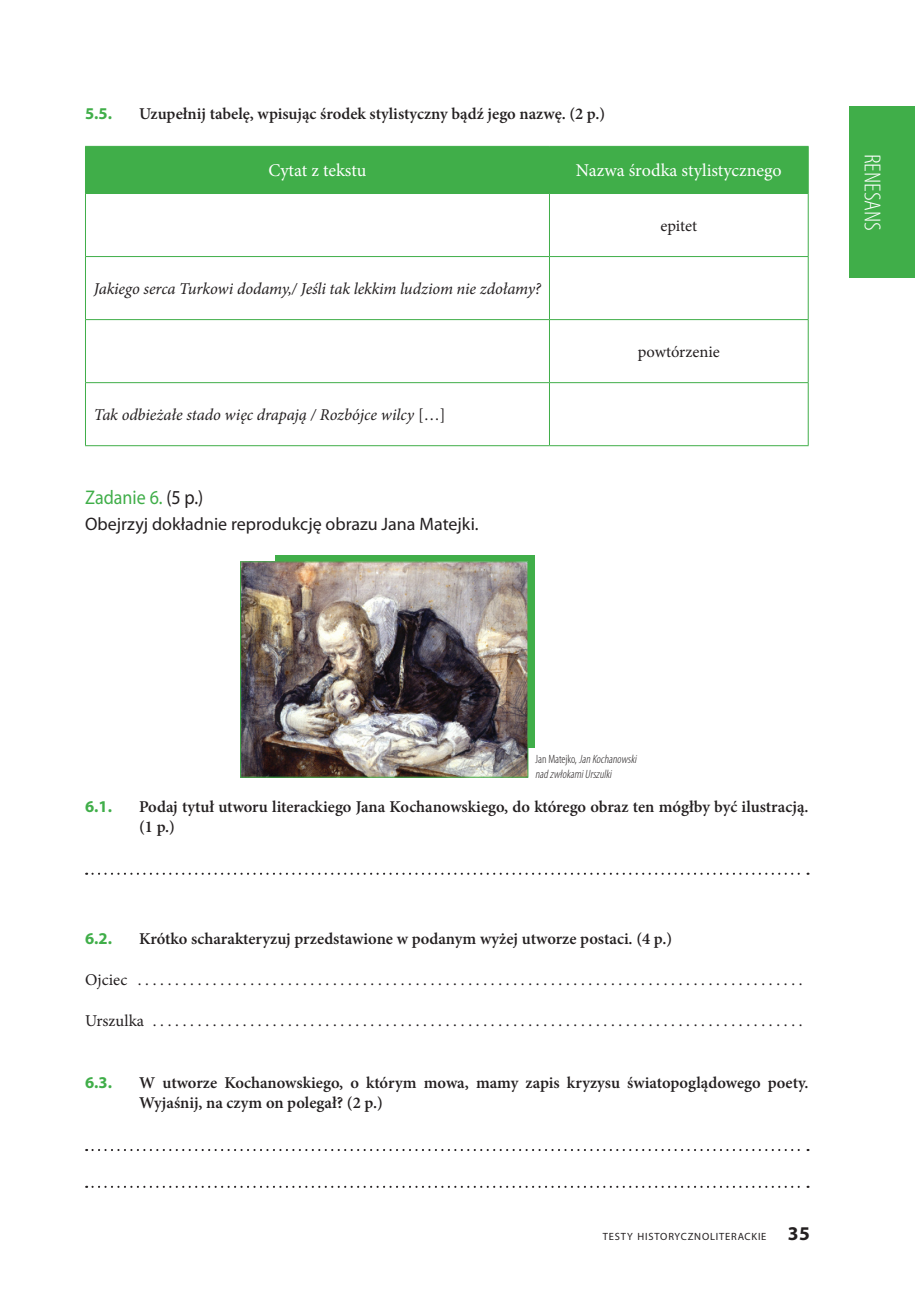
<style>
.page{position:relative;width:915px;height:1306px;background:#fff}
.page>*{position:absolute;margin:0;border:0;box-sizing:border-box;transform-origin:0 0}
.t1{font:300 condensed 23.25px "Myriad Pro";color:#fff;scale:1.11 1}
.t2{font:19.8px "Myriad Pro";color:#40ae49;scale:.91 1}
.t3{font:18px "Myriad Pro";color:#231f20}
.t4{font:18px "Minion Pro";color:#fff}
.t5{font:600 16.5px/19.8px "Minion Pro";color:#231f20}
.t6{font:16.5px "Minion Pro";color:#231f20}
.t7{font:italic 16.5px "Minion Pro";letter-spacing:-.005em;color:#231f20}
.t8{font:700 16.5px "Myriad Pro";color:#40ae49}
.t9{font:italic 300 condensed 12px/14.4px "Myriad Pro";color:#231f20}
.t10{font:10.5px "Myriad Pro";letter-spacing:.075em;color:#231f20}
.s1{font-style:normal}
.s2{color:#231f20}
.s3{font-weight:700;font-size:19.5px}
</style>
<div class="page">
<div style="left:849px;top:107px;width:65px;height:171px;background:#40ae49"></div>
<svg style="left:86px;top:872px;width:722px;height:2px"></svg>
<svg style="left:86px;top:1149px;width:722px;height:1px"></svg>
<svg style="left:86px;top:1185px;width:722px;height:2px"></svg>
<div style="left:86px;top:147px;width:721px;height:46px;background:#40ae49"></div>
<hr style="left:85px;top:146px;width:464px;height:1px;background:#40ae49">
<hr style="left:85px;top:147px;width:1px;height:46px;background:#40ae49">
<hr style="left:549px;top:146px;width:259px;height:1px;background:#40ae49">
<hr style="left:549px;top:147px;width:1px;height:46px;background:#40ae49">
<hr style="left:807px;top:147px;width:1px;height:46px;background:#40ae49">
<hr style="left:85px;top:193px;width:464px;height:1px;background:#40ae49">
<hr style="left:85px;top:194px;width:1px;height:62px;background:#40ae49">
<hr style="left:549px;top:193px;width:259px;height:1px;background:#40ae49">
<hr style="left:549px;top:194px;width:1px;height:62px;background:#40ae49">
<hr style="left:807px;top:194px;width:1px;height:62px;background:#40ae49">
<hr style="left:85px;top:256px;width:464px;height:1px;background:#40ae49">
<hr style="left:85px;top:257px;width:1px;height:62px;background:#40ae49">
<hr style="left:549px;top:256px;width:259px;height:1px;background:#40ae49">
<hr style="left:549px;top:257px;width:1px;height:62px;background:#40ae49">
<hr style="left:807px;top:257px;width:1px;height:62px;background:#40ae49">
<hr style="left:85px;top:319px;width:464px;height:1px;background:#40ae49">
<hr style="left:85px;top:320px;width:1px;height:62px;background:#40ae49">
<hr style="left:549px;top:319px;width:259px;height:1px;background:#40ae49">
<hr style="left:549px;top:320px;width:1px;height:62px;background:#40ae49">
<hr style="left:807px;top:320px;width:1px;height:62px;background:#40ae49">
<hr style="left:85px;top:382px;width:464px;height:1px;background:#40ae49">
<hr style="left:85px;top:383px;width:1px;height:62px;background:#40ae49">
<hr style="left:549px;top:382px;width:259px;height:1px;background:#40ae49">
<hr style="left:549px;top:383px;width:1px;height:62px;background:#40ae49">
<hr style="left:807px;top:383px;width:1px;height:62px;background:#40ae49">
<hr style="left:85px;top:445px;width:464px;height:1px;background:#40ae49">
<hr style="left:549px;top:445px;width:259px;height:1px;background:#40ae49">
<div style="left:275px;top:555px;width:260px;height:192px;background:#40ae49"></div>
<img style="left:242px;top:563px;width:284px;height:212px">
<div style="left:240px;top:561px;width:288px;height:216px;border:1px solid #40ae49"></div>
<p class="t8" style="left:85px;top:102px;width:28px">5.5.</p>
<p class="t5" style="left:139px;top:103px;width:467px">Uzupełnij tabelę, wpisując środek stylistyczny bądź jego nazwę. (2 p.)</p>
<p class="t4" style="left:268px;top:159px;width:99px">Cytat z tekstu</p>
<p class="t4" style="left:575px;top:159px;width:207px">Nazwa środka stylistycznego</p>
<p class="t6" style="left:660px;top:215px;width:38px">epitet</p>
<p class="t7" style="left:94px;top:277px;width:448px">Jakiego serca Turkowi dodamy,/ Jeśli tak lekkim ludziom nie zdołamy?</p>
<p class="t7" style="left:94px;top:403px;width:353px">Tak odbieżałe stado więc drapają / Rozbójce wilcy <span class="s1">[…]</span></p>
<p class="t2" style="left:85px;top:485px;width:131px">Zadanie 6. <span class="s2">(5 p.)</span></p>
<p class="t3" style="left:85px;top:513px;width:395px">Obejrzyj dokładnie reprodukcję obrazu Jana Matejki.</p>
<p class="t6" style="left:637px;top:341px;width:83px">powtórzenie</p>
<h1 class="t1" style="left:884px;top:154px;width:71px;rotate:90deg">RENESANS</h1>
<p class="t9" style="left:535px;top:752px;width:105px"><span class="s1">J a n M a t ej ko,</span> Jan Kochanowski nad zwłokamiUrszulki</p>
<p class="t8" style="left:85px;top:795px;width:28px">6.1.</p>
<p class="t5" style="left:139px;top:796px;width:670px">Podaj tytuł utworu literackiego Jana Kochanowskiego, do którego obraz ten mógłby być ilustracją. (1 p.)</p>
<p class="t8" style="left:85px;top:927px;width:28px">6.2.</p>
<p class="t5" style="left:139px;top:928px;width:534px">Krótko scharakteryzuj przedstawione w podanym wyżej utworze postaci. (4 p.)</p>
<p class="t6" style="left:85px;top:968px;width:718px">Ojciec . . . . . . . . . . . . . . . . . . . . . . . . . . . . . . . . . . . . . . . . . . . . . . . . . . . . . . . . . . . . . . . . . . . . . . . . . . . . . . . . . . . . . . . . .</p>
<p class="t6" style="left:85px;top:1009px;width:718px">Urszulka . . . . . . . . . . . . . . . . . . . . . . . . . . . . . . . . . . . . . . . . . . . . . . . . . . . . . . . . . . . . . . . . . . . . . . . . . . . . . . . . . . . . . . .</p>
<p class="t8" style="left:85px;top:1071px;width:28px">6.3.</p>
<p class="t5" style="left:139px;top:1072px;width:670px">W utworze Kochanowskiego, o którym mowa, mamy zapis kryzysu światopoglądowego poety.<br>Wyjaśnij, na czym on polegał? (2 p.)</p>
<p class="t10" style="left:602px;top:1229px;width:208px">TESTY HISTORYCZNOLITERACKIE <span class="s3">35</span></p>
</div>
